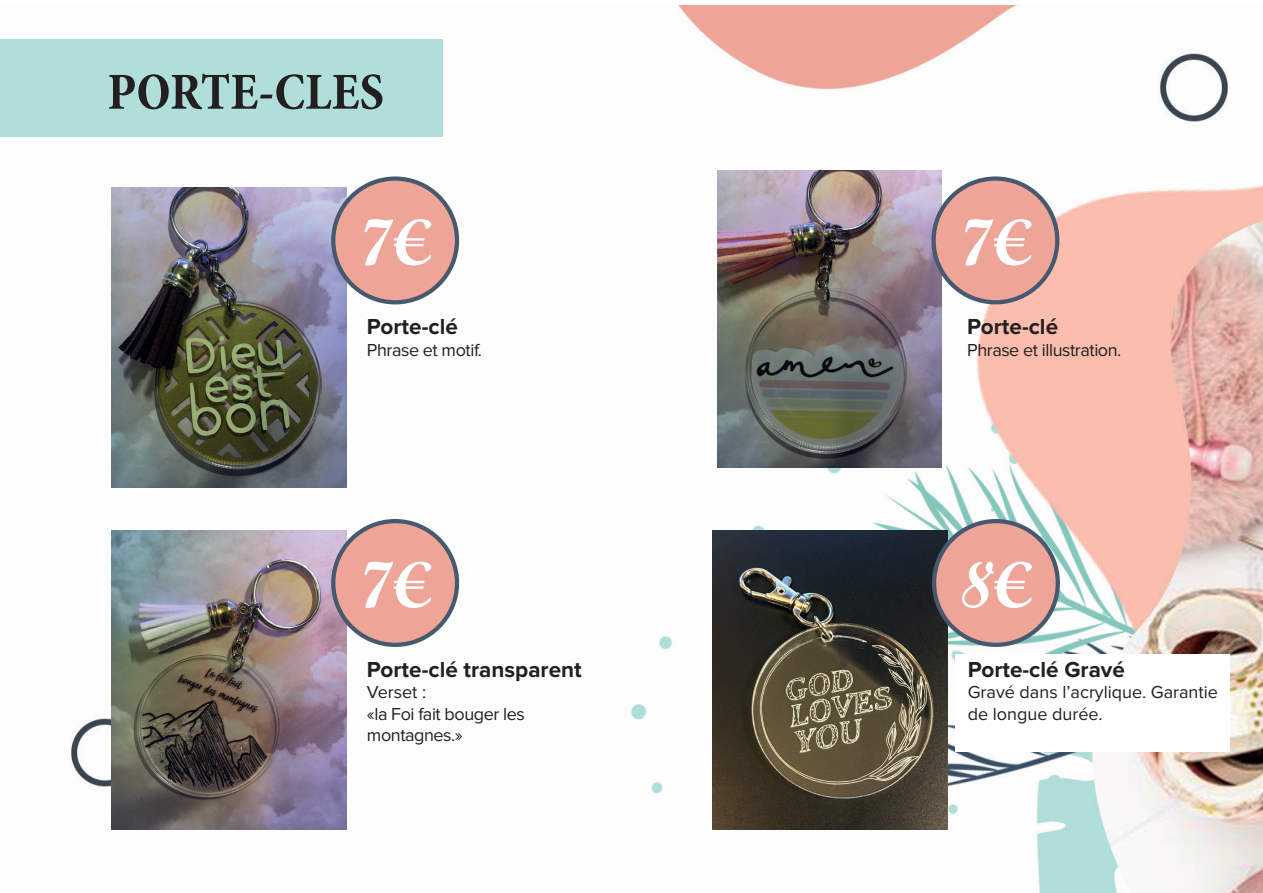
<style>
.page{position:relative;width:1263px;height:893px;background:#fff}
.page>*{position:absolute;margin:0;border:0;box-sizing:border-box;transform-origin:0 0}
.t1{font:65.4px "Script MT Bold";color:#fff}
.t2{font:700 condensed 52.5px "Minion Pro";color:#231f20}
.t3{font:700 22.5px "Proxima Nova";color:#231f20}
.t4{font:18px/21.6px "Proxima Nova";letter-spacing:-.025em;color:#231f20}
.t5{font:18px/21.6px "Proxima Nova";color:#231f20}
</style>
<div class="page">
<img style="left:71px;top:6px;width:1192px;height:887px">
<img style="left:111px;top:188px;width:236px;height:299px">
<div style="left:333px;top:179px;width:124px;height:123px;background:#eea598;border-radius:50%"></div>
<div style="left:331px;top:176px;width:128px;height:128px;border:4px solid #47596e;border-radius:50%"></div>
<img style="left:111px;top:530px;width:236px;height:300px">
<div style="left:333px;top:521px;width:124px;height:124px;background:#eea598;border-radius:50%"></div>
<div style="left:331px;top:519px;width:128px;height:128px;border:4px solid #47596e;border-radius:50%"></div>
<img style="left:712px;top:530px;width:235px;height:300px">
<div style="left:934px;top:521px;width:124px;height:124px;background:#eea598;border-radius:50%"></div>
<div style="left:932px;top:519px;width:128px;height:128px;border:4px solid #47596e;border-radius:50%"></div>
<img style="left:718px;top:170px;width:224px;height:298px">
<div style="left:933px;top:179px;width:124px;height:123px;background:#eea598;border-radius:50%"></div>
<div style="left:931px;top:176px;width:128px;height:128px;border:4px solid #47596e;border-radius:50%"></div>
<div style="left:955px;top:654px;width:275px;height:97px;background:#fff"></div>
<div style="left:0;top:39px;width:443px;height:98px;background:#afdedb"></div>
<h2 class="t2" style="left:107px;top:56px;width:278px">PORTE-CLES</h2>
<h1 class="t1" style="left:360px;top:202px;width:72px">7€</h1>
<p class="t3" style="left:367px;top:314px;width:92px">Porte-clé</p>
<p class="t4" style="left:367px;top:339px;width:117px">Phrase et motif.</p>
<h1 class="t1" style="left:960px;top:202px;width:72px">7€</h1>
<p class="t3" style="left:967px;top:314px;width:92px">Porte-clé</p>
<p class="t4" style="left:967px;top:339px;width:156px">Phrase et illustration.</p>
<h1 class="t1" style="left:360px;top:545px;width:72px">7€</h1>
<h1 class="t1" style="left:961px;top:545px;width:72px">8€</h1>
<p class="t3" style="left:367px;top:656px;width:216px">Porte-clé transparent</p>
<p class="t4" style="left:367px;top:682px;width:159px">Verset :<br>«la Foi fait bouger les montagnes.»</p>
<p class="t3" style="left:968px;top:656px;width:159px">Porte-clé Gravé</p>
<p class="t5" style="left:968px;top:682px;width:252px">Gravé dans l’acrylique. Garantie de longue durée.</p>
</div>
